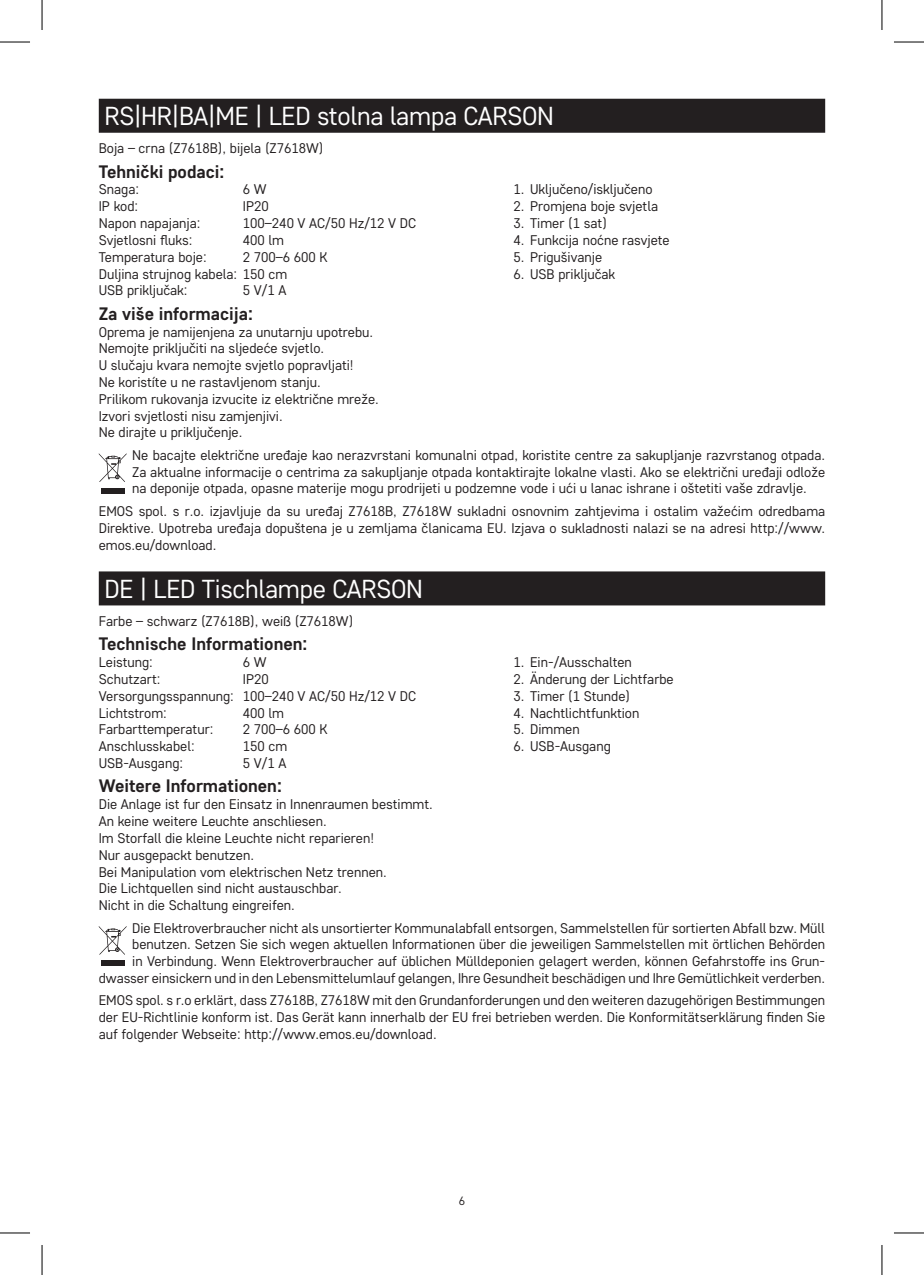
<style>
.page{position:relative;width:924px;height:1275px;background:#fff}
.page>*{position:absolute;margin:0;border:0;box-sizing:border-box;transform-origin:0 0}
.t1{font:26px "Core Sans D35";letter-spacing:-.01em;color:#fff}
.t2{font:700 18px "Core Sans D55";color:#231f20}
.t3{font:14px/16.8px "Core Sans D35";color:#231f20}
.t4{font:12px "Core Sans D35";color:#231f20}
</style>
<div class="page">
<div style="left:99px;top:99px;width:725px;height:34px;background:#231f20"></div>
<div style="left:99px;top:571px;width:725px;height:34px;background:#231f20"></div>
<svg style="left:99px;top:453px;width:27px;height:29px"></svg>
<div style="left:101px;top:488px;width:23px;height:5px;background:#231f20"></div>
<svg style="left:99px;top:926px;width:27px;height:28px"></svg>
<div style="left:101px;top:960px;width:23px;height:6px;background:#231f20"></div>
<hr style="left:0;top:42px;width:30px;height:1px;background:#000">
<hr style="left:893px;top:42px;width:30px;height:1px;background:#000">
<hr style="left:0;top:1232px;width:30px;height:1px;background:#000">
<hr style="left:893px;top:1232px;width:30px;height:1px;background:#000">
<hr style="left:42px;top:0;width:1px;height:30px;background:#000">
<hr style="left:42px;top:1245px;width:1px;height:30px;background:#000">
<hr style="left:881px;top:0;width:1px;height:30px;background:#000">
<hr style="left:881px;top:1245px;width:1px;height:30px;background:#000">
<h1 class="t1" style="left:104px;top:99px;width:451px">RS|HR|BA|ME | LED stolna lampa CARSON</h1>
<p class="t3" style="left:99px;top:139px;width:226px">Boja – crna (Z7618B), bijela (Z7618W)</p>
<p class="t2" style="left:99px;top:160px;width:127px">Tehnički podaci:</p>
<p class="t3" style="left:99px;top:181px;width:42px">Snaga:</p>
<p class="t3" style="left:243px;top:181px;width:25px">6 W</p>
<p class="t3" style="left:99px;top:197px;width:41px">IP kod:</p>
<p class="t3" style="left:243px;top:197px;width:27px">IP20</p>
<p class="t3" style="left:99px;top:214px;width:103px">Napon napajanja:</p>
<p class="t3" style="left:243px;top:214px;width:175px">100–240 V AC/50 Hz/12 V DC</p>
<p class="t3" style="left:99px;top:231px;width:95px">Svjetlosni fluks:</p>
<p class="t3" style="left:243px;top:231px;width:43px">400 lm</p>
<p class="t3" style="left:99px;top:248px;width:109px">Temperatura boje:</p>
<p class="t3" style="left:513px;top:181px;width:141px">1. Uključeno/isključeno</p>
<p class="t3" style="left:513px;top:197px;width:146px">2. Promjena boje svjetla</p>
<p class="t3" style="left:513px;top:214px;width:95px">3. Timer (1 sat)</p>
<p class="t3" style="left:513px;top:231px;width:158px">4. Funkcija noćne rasvjete</p>
<p class="t3" style="left:513px;top:248px;width:90px">5. Prigušivanje</p>
<p class="t3" style="left:513px;top:265px;width:103px">6. USB priključak</p>
<p class="t3" style="left:99px;top:248px;width:230px;text-indent:144px">2 700–6 600 K<br>Duljina strujnog kabela: 150 cm<br>USB priključak:</p>
<p class="t3" style="left:243px;top:281px;width:45px">5 V/1 A</p>
<p class="t2" style="left:99px;top:302px;width:156px">Za više informacija:</p>
<p class="t3" style="left:99px;top:323px;width:281px">Oprema je namijenjena za unutarnju upotrebu.<br>Nemojte priključiti na sljedeće svjetlo.<br>U slučaju kvara nemojte svjetlo popravljati!<br>Ne koristíte u ne rastavljenom stanju.<br>Prilikom rukovanja izvucite iz električne mreže.<br>Izvori svjetlosti nisu zamjenjivi.<br>Ne dirajte u priključenje.</p>
<p class="t3" style="left:132px;top:446px;width:694px;text-align:justify">Ne bacajte električne uređaje kao nerazvrstani komunalni otpad, koristite centre za sakupljanje razvrstanog otpada.<br>Za aktualne informacije o centrima za sakupljanje otpada kontaktirajte lokalne vlasti. Ako se električni uređaji odlože na deponije otpada, opasne materije mogu prodrijeti u podzemne vode i ući u lanac ishrane i oštetiti vaše zdravlje.</p>
<p class="t3" style="left:99px;top:502px;width:727px;text-align:justify">EMOS spol. s r.o. izjavljuje da su uređaj Z7618B, Z7618W sukladni osnovnim zahtjevima i ostalim važećim odredbama Direktive. Upotreba uređaja dopuštena je u zemljama članicama EU. Izjava o sukladnosti nalazi se na adresi http://www. emos.eu/download.</p>
<h1 class="t1" style="left:104px;top:572px;width:320px">DE | LED Tischlampe CARSON</h1>
<p class="t3" style="left:99px;top:612px;width:256px">Farbe – schwarz (Z7618B), weiß (Z7618W)</p>
<p class="t2" style="left:99px;top:632px;width:210px">Technische Informationen:</p>
<p class="t3" style="left:99px;top:653px;width:56px">Leistung:</p>
<p class="t3" style="left:243px;top:653px;width:25px">6 W</p>
<p class="t3" style="left:99px;top:670px;width:63px">Schutzart:</p>
<p class="t3" style="left:513px;top:653px;width:120px">1. Ein-/Ausschalten</p>
<p class="t3" style="left:513px;top:670px;width:162px">2. Änderung der Lichtfarbe</p>
<p class="t3" style="left:513px;top:687px;width:118px">3. Timer (1 Stunde)</p>
<p class="t3" style="left:513px;top:704px;width:127px">4. Nachtlichtfunktion</p>
<p class="t3" style="left:513px;top:720px;width:68px">5. Dimmen</p>
<p class="t3" style="left:513px;top:737px;width:99px">6. USB-Ausgang</p>
<p class="t3" style="left:99px;top:670px;width:319px;text-indent:144px">IP20<br>Versorgungsspannung: 100–240 V AC/50 Hz/12 V DC<br>Lichtstrom:</p>
<p class="t3" style="left:243px;top:704px;width:43px">400 lm</p>
<p class="t3" style="left:99px;top:720px;width:116px">Farbarttemperatur:</p>
<p class="t3" style="left:243px;top:720px;width:86px">2 700–6 600 K</p>
<p class="t3" style="left:99px;top:737px;width:97px">Anschlusskabel:</p>
<p class="t3" style="left:243px;top:737px;width:46px">150 cm</p>
<p class="t3" style="left:99px;top:754px;width:86px">USB-Ausgang:</p>
<p class="t3" style="left:243px;top:754px;width:45px">5 V/1 A</p>
<p class="t2" style="left:99px;top:774px;width:184px">Weitere Informationen:</p>
<p class="t3" style="left:99px;top:795px;width:335px">Die Anlage ist fur den Einsatz in Innenraumen bestimmt.<br>An keine weitere Leuchte anschliesen.<br>Im Storfall die kleine Leuchte nicht reparieren!<br>Nur ausgepackt benutzen.<br>Bei Manipulation vom elektrischen Netz trennen.<br>Die Lichtquellen sind nicht austauschbar.<br>Nicht in die Schaltung eingreifen.</p>
<p class="t3" style="left:99px;top:919px;width:727px;text-align:right">Die Elektroverbraucher nicht als unsortierter Kommunalabfall entsorgen, Sammelstellen für sortierten Abfall bzw. Müll benutzen. Setzen Sie sich wegen aktuellen Informationen über die jeweiligen Sammelstellen mit örtlichen Behörden<br>in Verbindung. Wenn Elektroverbraucher auf üblichen Mülldeponien gelagert werden, können Gefahrstoffe ins Grun&shy;dwasser einsickern und in den Lebensmittelumlauf gelangen, Ihre Gesundheit beschädigen und Ihre Gemütlichkeit verderben.</p>
<p class="t3" style="left:99px;top:991px;width:727px;text-align:justify">EMOS spol. s r.o erklärt, dass Z7618B, Z7618W mit den Grundanforderungen und den weiteren dazugehörigen Bestimmungen der EU-Richtlinie konform ist. Das Gerät kann innerhalb der EU frei betrieben werden. Die Konformitätserklärung finden Sie auf folgender Webseite: http://www.emos.eu/download.</p>
<p class="t4" style="left:458px;top:1192px;width:8px">6</p>
</div>
